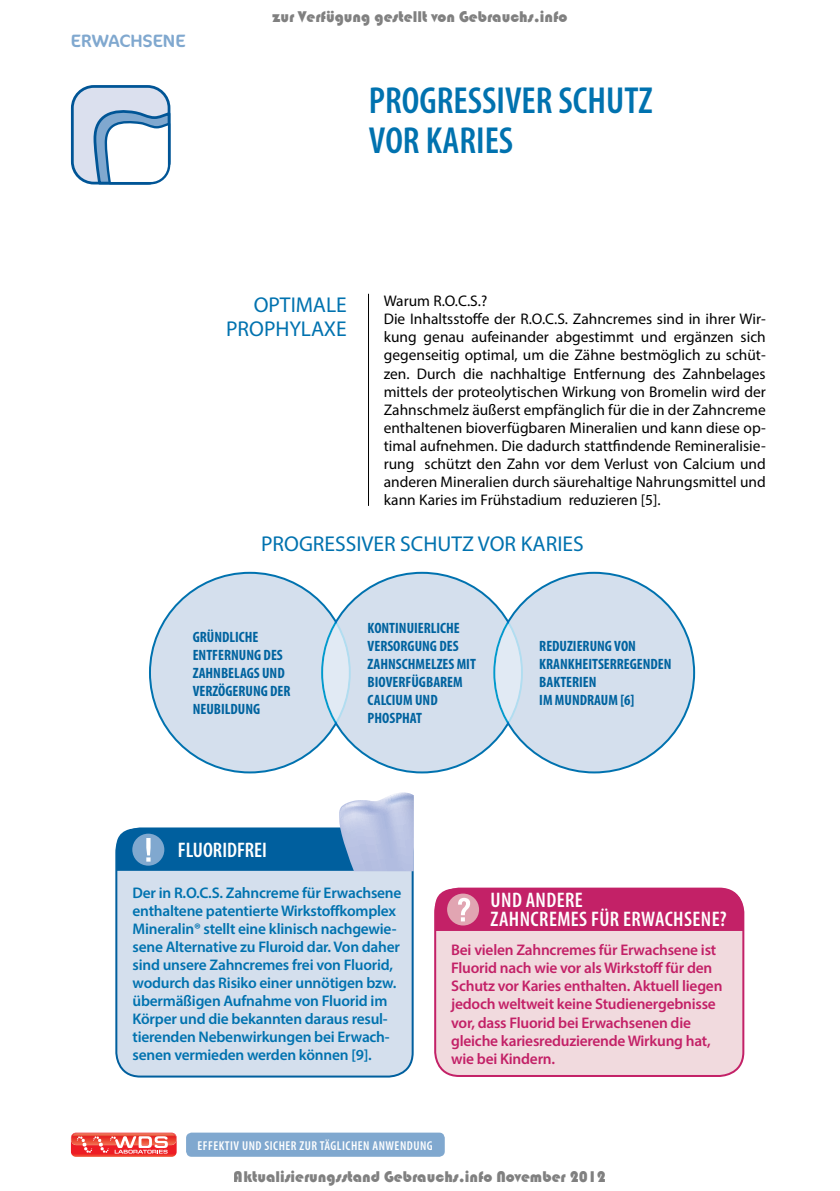
<style>
.page{position:relative;width:840px;height:1191px;background:#fff}
.page>*{position:absolute;margin:0;border:0;box-sizing:border-box;transform-origin:0 0}
.t1{font:600 condensed 37.8px/39.6px "Myriad Pro";color:#0072af}
.t2{font:21.6px/24.2px "Myriad Pro";color:#0072af;text-align:right}
.t3{font:600 condensed 21.2px/19.2px "Myriad Pro";letter-spacing:.02em;color:#fff}
.t4{font:600 condensed 21.2px "Myriad Pro";color:#fff}
.t5{font:18px "Regina";color:#80a8cf}
.t6{font:16px "Bauhaus 93";color:rgb(0 0 0/.5)}
.t7{font:15.4px/18px "Myriad Pro";color:#000}
.t8{font:600 15.4px/18px "Myriad Pro";letter-spacing:-.015em;color:#0072af}
.t9{font:600 15.4px/18px "Myriad Pro";letter-spacing:-.015em;color:#c32167}
.t10{font:700 condensed 15px/18px "Myriad Pro";color:#00639f}
.t11{font:600 condensed 12.8px "Myriad Pro";letter-spacing:.04em;color:#fff}
</style>
<div class="page">
<div style="left:186px;top:1132px;width:258px;height:24px;background:#80a8cf;border-radius:6px"></div>
<svg style="left:71px;top:1132px;width:105px;height:24px;background:#f06963"></svg>
<div style="left:494px;top:573px;width:199px;height:199px;background:#d4dfed;border-radius:50%"></div>
<div style="left:72px;top:86px;width:97px;height:97px;background:#dbe0ee;border-radius:22px"></div>
<div style="left:71px;top:85px;width:99px;height:99px;border:3px solid #005596;border-radius:22px"></div>
<svg style="left:92px;top:105px;width:79px;height:80px;background:#bbd0e3"></svg>
<hr style="left:368px;top:294px;width:1px;height:212px;background:#000">
<div style="left:116px;top:828px;width:296px;height:248px;background:#d4dfed;border-radius:24px"></div>
<div style="left:115px;top:827px;width:298px;height:250px;border:2px solid #005f9e;border-radius:24px"></div>
<svg style="left:116px;top:792px;width:297px;height:79px"></svg>
<div style="left:435px;top:888px;width:308px;height:188px;background:#f1dade;border-radius:24px"></div>
<div style="left:434px;top:887px;width:310px;height:190px;border:2px solid #c32167;border-radius:24px"></div>
<svg style="left:435px;top:888px;width:308px;height:43px;background:#c52c6e"></svg>
<div style="left:322px;top:573px;width:199px;height:199px;background:#d4dfed;border-radius:50%"></div>
<div style="left:150px;top:573px;width:199px;height:199px;background:#d4dfed;border-radius:50%"></div>
<p class="t5" style="left:71px;top:31px;width:116px">ERWACHSENE</p>
<p class="t6" style="left:272px;top:7px;width:296px">zur Verfügung gestellt von Gebrauchs.info</p>
<h1 class="t1" style="left:369px;top:82px;width:285px">PROGRESSIVER SCHUTZ<br>VOR KARIES</h1>
<h2 class="t2" style="left:226px;top:292px;width:122px">OPTIMALE<br>PROPHYLAXE</h2>
<p class="t7" style="left:383px;top:292px;width:383px">Warum R.O.C.S.?<br>Die Inhaltsstoffe der R.O.C.S. Zahncremes sind in ihrer Wir&shy;kung genau aufeinander abgestimmt und ergänzen sich gegenseitig optimal, um die Zähne bestmöglich zu schüt&shy;zen. Durch die nachhaltige Entfernung des Zahnbelages mittels der proteolytischen Wirkung von Bromelin wird der Zahnschmelz äußerst empfänglich für die in der Zahncreme enthaltenen bioverfügbaren Mineralien und kann diese op&shy;timal aufnehmen. Die dadurch stattfindende Remineralisie&shy;rung schützt den Zahn vor dem Verlust von Calcium und anderen Mineralien durch säurehaltige Nahrungsmittel und kann Karies im Frühstadium reduzieren [5].</p>
<h2 class="t2" style="left:261px;top:531px;width:324px">PROGRESSIVER SCHUTZ VOR KARIES</h2>
<p class="t10" style="left:193px;top:628px;width:99px">GRÜNDLICHE<br>ENTFERNUNG DES<br>ZAHNBELAGS UND<br>VERZÖGERUNG DER<br>NEUBILDUNG</p>
<p class="t10" style="left:367px;top:619px;width:110px">KONTINUIERLICHE<br>VERSORGUNG DES<br>ZAHNSCHMELZES MIT<br>BIOVERFÜGBAREM<br>CALCIUM UND<br>PHOSPHAT</p>
<p class="t10" style="left:539px;top:637px;width:134px">REDUZIERUNG VON<br>KRANKHEITSERREGENDEN<br>BAKTERIEN<br>IM MUNDRAUM [6]</p>
<h3 class="t4" style="left:178px;top:838px;width:90px">FLUORIDFREI</h3>
<p class="t8" style="left:132px;top:883px;width:270px">Der in R.O.C.S. Zahncreme für Erwachsene enthaltene patentierte Wirkstoffkomplex Mineralin® stellt eine klinisch nachgewie&shy;sene Alternative zu Fluroid dar. Von daher sind unsere Zahncremes frei von Fluorid, wodurch das Risiko einer unnötigen bzw. übermäßigen Aufnahme von Fluorid im Körper und die bekannten daraus resul&shy;tierenden Nebenwirkungen bei Erwach&shy;senen vermieden werden können [9].</p>
<h3 class="t3" style="left:490px;top:891px;width:152px">UND ANDERE<br>ZAHNCREMES FÜR ERWACHSENE</h3>
<h3 class="t3" style="left:719px;top:910px;width:8px">?</h3>
<p class="t9" style="left:451px;top:941px;width:273px">Bei vielen Zahncremes für Erwachsene ist Fluorid nach wie vor als Wirkstoff für den Schutz vor Karies enthalten. Aktuell liegen jedoch weltweit keine Studienergebnisse vor, dass Fluorid bei Erwachsenen die gleiche kariesreduzierende Wirkung hat, wie bei Kindern.</p>
<p class="t11" style="left:197px;top:1138px;width:237px">EFFEKTIV UND SICHER ZUR TÄGLICHEN ANWENDUNG</p>
<p class="t6" style="left:234px;top:1167px;width:373px">Aktualisierungsstand Gebrauchs.info November 2012</p>
</div>
